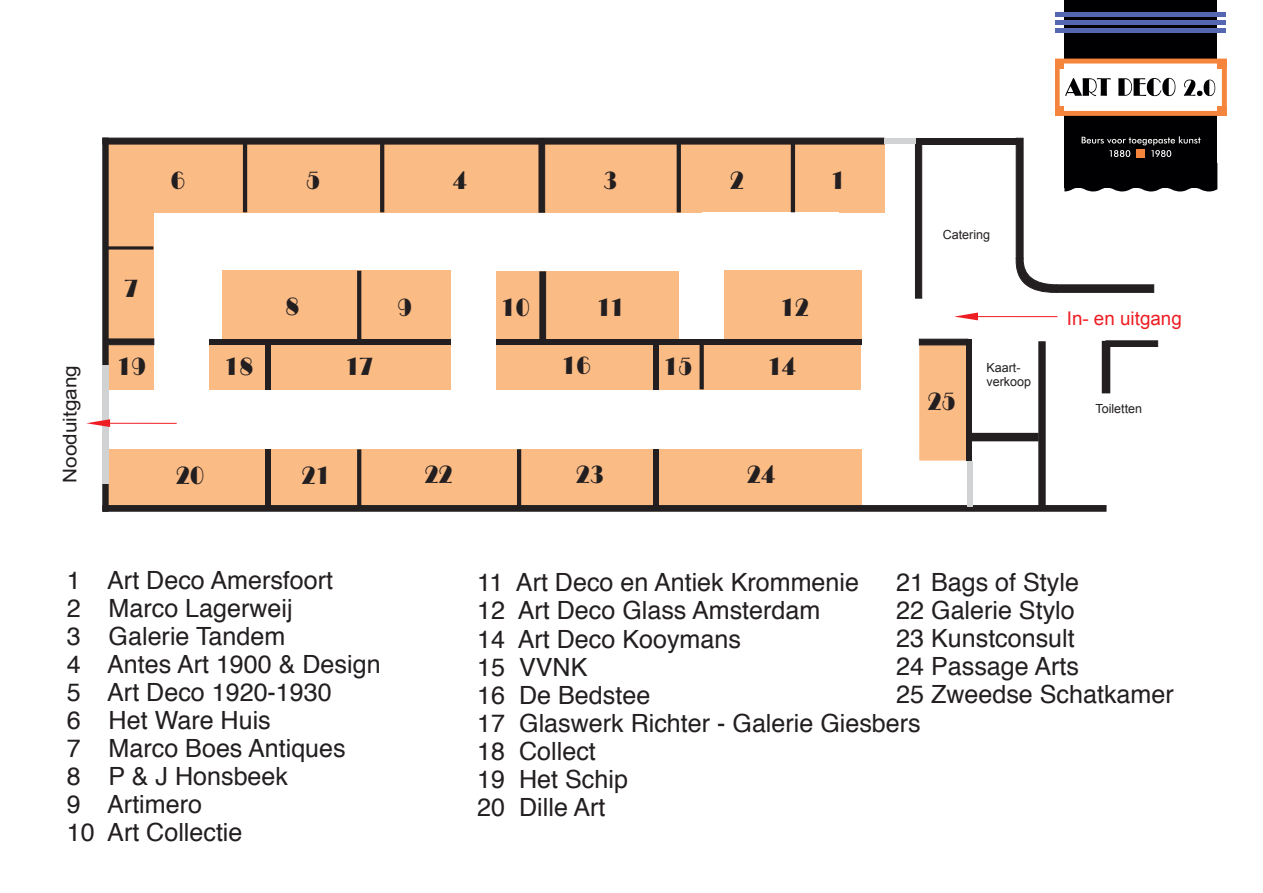
<style>
.page{position:relative;width:1263px;height:893px;background:#fff}
.page>*{position:absolute;margin:0;border:0;box-sizing:border-box;transform-origin:0 0}
.t1{font:25.05px/28px "Helvetica";color:#231f20}
.t2{font:24px "Broadway Condensed";letter-spacing:-.035em;color:#231f20}
.t3{font:18.75px "Arial";color:#ee1d23}
.t4{font:18.75px "Arial";color:#231f20;scale:1.1 1}
.t5{font:12.6px/14px "Arial";color:#231f20}
</style>
<div class="page">
<div style="left:519px;top:449px;width:134px;height:59px;background:#fbbb85"></div>
<div style="left:496px;top:342px;width:160px;height:48px;background:#fbbb85"></div>
<div style="left:542px;top:271px;width:137px;height:71px;background:#fbbb85"></div>
<div style="left:659px;top:345px;width:43px;height:44px;background:#fbbb85"></div>
<div style="left:209px;top:345px;width:56px;height:44px;background:#fbbb85"></div>
<div style="left:268px;top:449px;width:91px;height:57px;background:#fbbb85"></div>
<div style="left:108px;top:213px;width:46px;height:35px;background:#fbbb85"></div>
<div style="left:108px;top:449px;width:160px;height:57px;background:#fbbb85"></div>
<div style="left:108px;top:345px;width:46px;height:44px;background:#fbbb85"></div>
<div style="left:702px;top:345px;width:159px;height:44px;background:#fbbb85"></div>
<div style="left:919px;top:345px;width:48px;height:116px;background:#fbbb85"></div>
<div style="left:659px;top:449px;width:202px;height:58px;background:#fbbb85"></div>
<div style="left:496px;top:271px;width:46px;height:68px;background:#fbbb85"></div>
<div style="left:359px;top:449px;width:158px;height:60px;background:#fbbb85"></div>
<div style="left:265px;top:345px;width:186px;height:45px;background:#fbbb85"></div>
<div style="left:724px;top:271px;width:137px;height:71px;background:#fbbb85"></div>
<div style="left:535px;top:144px;width:167px;height:69px;background:#fbbb85"></div>
<div style="left:702px;top:144px;width:138px;height:68px;background:#fbbb85"></div>
<div style="left:839px;top:144px;width:45px;height:69px;background:#fbbb85"></div>
<div style="left:222px;top:270px;width:114px;height:69px;background:#fbbb85"></div>
<div style="left:336px;top:270px;width:115px;height:69px;background:#fbbb85"></div>
<div style="left:107px;top:248px;width:47px;height:91px;background:#fbbb85"></div>
<div style="left:245px;top:144px;width:137px;height:69px;background:#fbbb85"></div>
<div style="left:382px;top:144px;width:154px;height:69px;background:#fbbb85"></div>
<div style="left:108px;top:144px;width:137px;height:69px;background:#fbbb85"></div>
<div style="left:103px;top:138px;width:781px;height:6px;background:#231f20"></div>
<div style="left:1056px;top:285px;width:98px;height:8px;background:#231f20;border:1px solid #231f20"></div>
<div style="left:1016px;top:138px;width:7px;height:121px;background:#231f20;border:1px solid #231f20"></div>
<div style="left:1106px;top:341px;width:52px;height:6px;background:#231f20"></div>
<div style="left:496px;top:339px;width:365px;height:6px;background:#231f20"></div>
<div style="left:103px;top:138px;width:5px;height:373px;background:#231f20"></div>
<div style="left:915px;top:143px;width:7px;height:155px;background:#231f20;border:1px solid #231f20"></div>
<svg style="left:1015px;top:258px;width:42px;height:35px"></svg>
<div style="left:103px;top:505px;width:1003px;height:6px;background:#231f20"></div>
<svg style="left:954px;top:313px;width:24px;height:7px"></svg>
<div style="left:102px;top:366px;width:6px;height:118px;background:#d1d2d4"></div>
<div style="left:106px;top:339px;width:48px;height:6px;background:#231f20;border:1px solid #231f20"></div>
<svg style="left:108px;top:246px;width:45px;height:4px"></svg>
<svg style="left:380px;top:144px;width:4px;height:68px"></svg>
<svg style="left:677px;top:143px;width:4px;height:69px"></svg>
<hr style="left:791px;top:144px;width:4px;height:68px;background:#231f20">
<svg style="left:357px;top:271px;width:4px;height:68px"></svg>
<hr style="left:243px;top:141px;width:4px;height:71px;background:#231f20">
<div style="left:209px;top:339px;width:242px;height:6px;background:#231f20"></div>
<div style="left:265px;top:339px;width:6px;height:50px;background:#231f20"></div>
<div style="left:653px;top:340px;width:6px;height:49px;background:#231f20"></div>
<svg style="left:86px;top:419px;width:24px;height:8px"></svg>
<hr style="left:110px;top:423px;width:67px;height:1px;background:#ee1d23">
<hr style="left:978px;top:316px;width:79px;height:1px;background:#ee1d23">
<div style="left:919px;top:339px;width:49px;height:6px;background:#231f20;border:1px solid #231f20"></div>
<div style="left:967px;top:339px;width:5px;height:122px;background:#231f20"></div>
<div style="left:653px;top:449px;width:6px;height:60px;background:#231f20"></div>
<hr style="left:517px;top:449px;width:4px;height:57px;background:#231f20">
<div style="left:265px;top:449px;width:6px;height:62px;background:#231f20"></div>
<div style="left:1039px;top:342px;width:6px;height:164px;background:#231f20"></div>
<svg style="left:357px;top:449px;width:4px;height:58px"></svg>
<div style="left:539px;top:138px;width:6px;height:74px;background:#231f20;border:1px solid #231f20"></div>
<div style="left:540px;top:272px;width:6px;height:70px;background:#231f20"></div>
<div style="left:967px;top:461px;width:5px;height:45px;background:#d1d2d4"></div>
<div style="left:971px;top:433px;width:68px;height:8px;background:#231f20"></div>
<div style="left:1102px;top:341px;width:8px;height:52px;background:#231f20"></div>
<div style="left:915px;top:138px;width:103px;height:7px;background:#231f20"></div>
<div style="left:884px;top:138px;width:31px;height:5px;background:#d1d2d4"></div>
<div style="left:699px;top:342px;width:5px;height:47px;background:#231f20"></div>
<div style="left:1064px;top:0;width:153px;height:187px;background:#000002"></div>
<svg style="left:1064px;top:187px;width:153px;height:5px"></svg>
<svg style="left:1055px;top:58px;width:171px;height:58px;background:#dec5b5"></svg>
<svg style="left:1081px;top:136px;width:119px;height:21px"></svg>
<div style="left:1136px;top:149px;width:9px;height:9px;background:#f5853c"></div>
<hr style="left:1055px;top:12px;width:171px;height:4px;background:#5567b0">
<hr style="left:1055px;top:29px;width:171px;height:4px;background:#5567b0">
<div style="left:1055px;top:20px;width:171px;height:5px;background:#5567b0"></div>
<p class="t4" style="left:58px;top:483px;width:109px;rotate:-90deg">Nooduitgang</p>
<p class="t2" style="left:171px;top:166px;width:15px">6</p>
<p class="t2" style="left:125px;top:274px;width:16px">7</p>
<p class="t2" style="left:118px;top:351px;width:30px">19</p>
<p class="t2" style="left:453px;top:166px;width:15px">4</p>
<p class="t2" style="left:604px;top:166px;width:16px">3</p>
<p class="t2" style="left:306px;top:166px;width:16px">5</p>
<p class="t2" style="left:730px;top:166px;width:16px">2</p>
<p class="t2" style="left:831px;top:166px;width:17px">1</p>
<p class="t2" style="left:285px;top:292px;width:16px">8</p>
<p class="t2" style="left:398px;top:292px;width:15px">9</p>
<p class="t2" style="left:501px;top:293px;width:30px">10</p>
<p class="t2" style="left:597px;top:293px;width:30px">11</p>
<p class="t2" style="left:781px;top:293px;width:30px">12</p>
<p class="t2" style="left:225px;top:351px;width:30px">18</p>
<p class="t2" style="left:768px;top:351px;width:29px">14</p>
<p class="t2" style="left:562px;top:351px;width:30px">16</p>
<p class="t2" style="left:346px;top:351px;width:30px">17</p>
<p class="t2" style="left:664px;top:352px;width:30px">15</p>
<p class="t2" style="left:176px;top:460px;width:29px">20</p>
<p class="t2" style="left:576px;top:460px;width:30px">23</p>
<p class="t2" style="left:747px;top:460px;width:29px">24</p>
<p class="t2" style="left:302px;top:460px;width:31px">21</p>
<p class="t2" style="left:425px;top:460px;width:30px">22</p>
<p class="t5" style="left:943px;top:227px;width:49px">Catering</p>
<p class="t2" style="left:928px;top:387px;width:30px">25</p>
<p class="t5" style="left:986px;top:361px;width:46px">Kaart&shy;verkoop</p>
<p class="t3" style="left:1067px;top:306px;width:117px">In- en uitgang</p>
<p class="t5" style="left:1095px;top:402px;width:48px">Toiletten</p>
<p class="t1" style="left:67px;top:566px;width:315px">1 Art Deco Amersfoort<br>2 Marco Lagerweij<br>3 Galerie Tandem<br>4 Antes Art 1900 &amp; Design<br>5 Art Deco 1920-1930<br>6 Het Ware Huis<br>7 Marco Boes Antiques<br>8 P &amp; J Honsbeek<br>9 Artimero<br>10 Art Collectie</p>
<p class="t1" style="left:896px;top:569px;width:279px">21 Bags of Style<br>22 Galerie Stylo<br>23 Kunstconsult<br>24 Passage Arts<br>25 Zweedse Schatkamer</p>
<p class="t1" style="left:477px;top:569px;width:445px">11 Art Deco en Antiek Krommenie<br>12 Art Deco Glass Amsterdam<br>14 Art Deco Kooymans<br>15 VVNK<br>16 De Bedstee<br>17 Glaswerk Richter - Galerie Giesbers<br>18 Collect<br>19 Het Schip<br>20 Dille Art</p>
</div>
